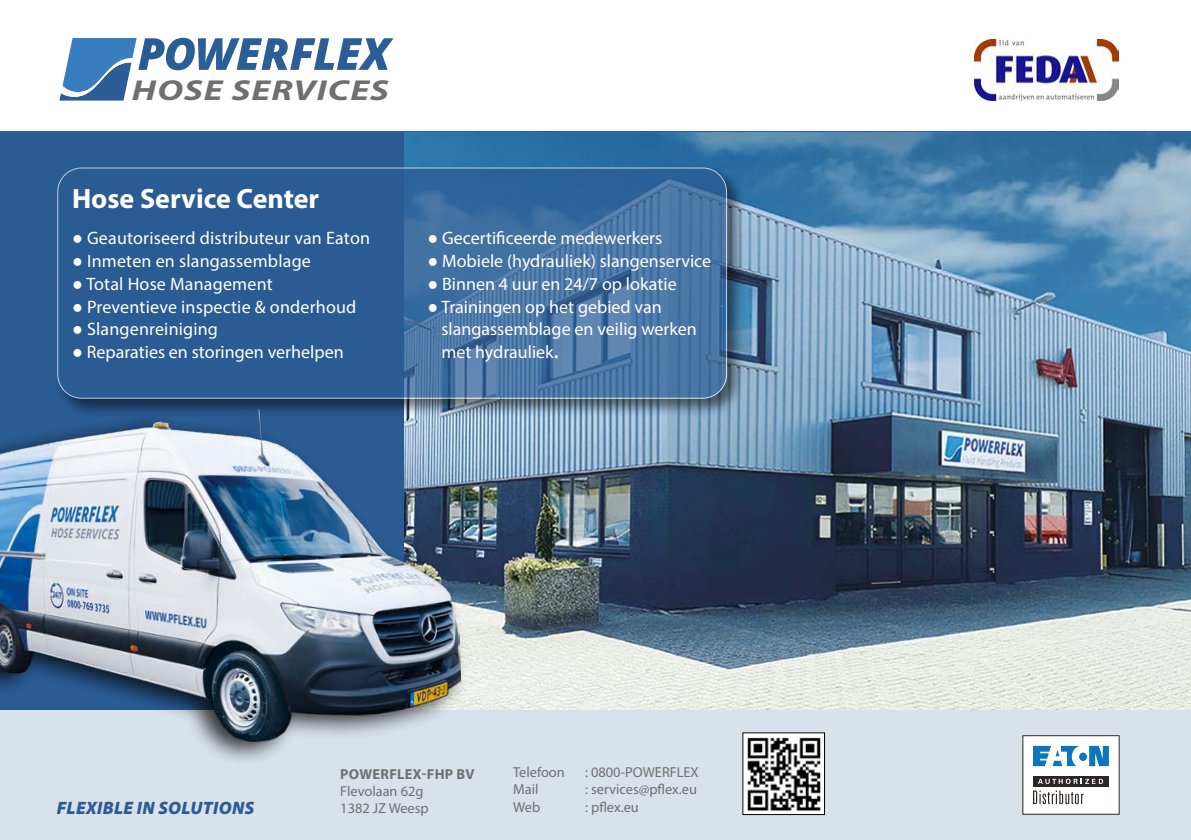
<style>
.page{position:relative;width:1191px;height:840px;background:#fff}
.page>*{position:absolute;margin:0;border:0;box-sizing:border-box;transform-origin:0 0}
.t1{font:italic 700 29px "Myriad Pro";letter-spacing:.03em;color:#706f6f;scale:1.26 1}
.t2{font:700 28px "Myriad Pro";color:#fff}
.t3{font:18px/22.6px "Myriad Pro";color:#fff}
.t4{font:italic 900 18px "Myriad Pro";letter-spacing:.02em;color:#2a5b93}
.t5{font:14.4px/17.2px "Myriad Pro";color:#706f6f}
.t6{font:700 14.4px "Myriad Pro";letter-spacing:.02em;color:#706f6f}
.s1{font-family:"Verdana"}
.s2{font-size:24.2px}
</style>
<div class="page">
<div style="left:0;top:133px;width:405px;height:576px;background:#2a5b93"></div>
<div style="left:0;top:707px;width:1191px;height:132px;background:#d9e2eb"></div>
<div style="left:1022px;top:735px;width:97px;height:78px;background:#fff"></div>
<svg style="left:1033px;top:745px;width:76px;height:20px"></svg>
<div style="left:1033px;top:775px;width:76px;height:11px;background:#2b2523"></div>
<svg style="left:1038px;top:778px;width:65px;height:5px"></svg>
<svg style="left:1033px;top:790px;width:50px;height:13px"></svg>
<hr style="left:0;top:132px;width:1191px;height:1px;background:#2a5b93">
<svg style="left:59px;top:38px;width:334px;height:63px"></svg>
<img style="left:744px;top:734px;width:79px;height:78px">
<img style="left:974px;top:39px;width:144px;height:61px">
<hr style="left:0;top:131px;width:1191px;height:1px;background:#2a5b93">
<hr style="left:0;top:708px;width:1191px;height:1px;background:#2a5b93">
<img style="left:405px;top:132px;width:786px;height:576px">
<div style="left:54px;top:164px;width:692px;height:254px;background:#000;opacity:.75"></div>
<svg style="left:58px;top:168px;width:668px;height:230px"></svg>
<div style="left:57px;top:167px;width:670px;height:231px;border:1px solid #fff;border-radius:24px"></div>
<div style="left:0;top:401px;width:468px;height:364px;background:#000;opacity:.75"></div>
<img style="left:0;top:403px;width:463px;height:350px">
<h1 class="t1" style="left:132px;top:71px;width:205px">HOSE SERVICES</h1>
<h2 class="t2" style="left:72px;top:180px;width:249px">Hose Service Center</h2>
<p class="t3" style="left:72px;top:226px;width:299px"><span class="s1">●</span> Geautoriseerd distributeur van Eaton</p>
<p class="t3" style="left:72px;top:249px;width:240px"><span class="s1">●</span> Inmeten en slangassemblage</p>
<p class="t3" style="left:72px;top:272px;width:202px"><span class="s1">●</span> Total Hose Management</p>
<p class="t3" style="left:72px;top:295px;width:286px"><span class="s1">●</span> Preventieve inspectie &amp; onderhoud</p>
<p class="t3" style="left:72px;top:317px;width:147px"><span class="s1">●</span> Slangenreiniging</p>
<p class="t3" style="left:72px;top:340px;width:273px"><span class="s1">●</span> Reparaties en storingen verhelpen</p>
<p class="t3" style="left:427px;top:227px;width:236px"><span class="s1">●</span> Gecertificeerde medewerkers</p>
<p class="t3" style="left:427px;top:249px;width:285px"><span class="s1">●</span> Mobiele (hydrauliek) slangenservice</p>
<p class="t3" style="left:427px;top:272px;width:251px"><span class="s1">●</span> Binnen 4 uur en 24/7 op lokatie</p>
<p class="t3" style="left:441px;top:295px;width:257px;text-indent:-14px"><span class="s1">●</span> Trainingen op het gebied van slangassemblage en veilig werken met hydrauliek<span class="s2">.</span></p>
<p class="t5" style="left:513px;top:762px;width:53px">Telefoon</p>
<p class="t5" style="left:585px;top:762px;width:115px">: 0800-POWERFLEX</p>
<p class="t5" style="left:513px;top:780px;width:27px">Mail</p>
<p class="t5" style="left:585px;top:780px;width:113px">: services@pflex.eu</p>
<p class="t6" style="left:340px;top:764px;width:136px">POWERFLEX-FHP BV</p>
<p class="t5" style="left:340px;top:781px;width:90px">Flevolaan 62g<br>1382 JZ Weesp</p>
<p class="t4" style="left:57px;top:795px;width:199px">FLEXIBLE IN SOLUTIONS</p>
<p class="t5" style="left:513px;top:797px;width:29px">Web</p>
<p class="t5" style="left:585px;top:797px;width:55px">: pflex.eu</p>
</div>
